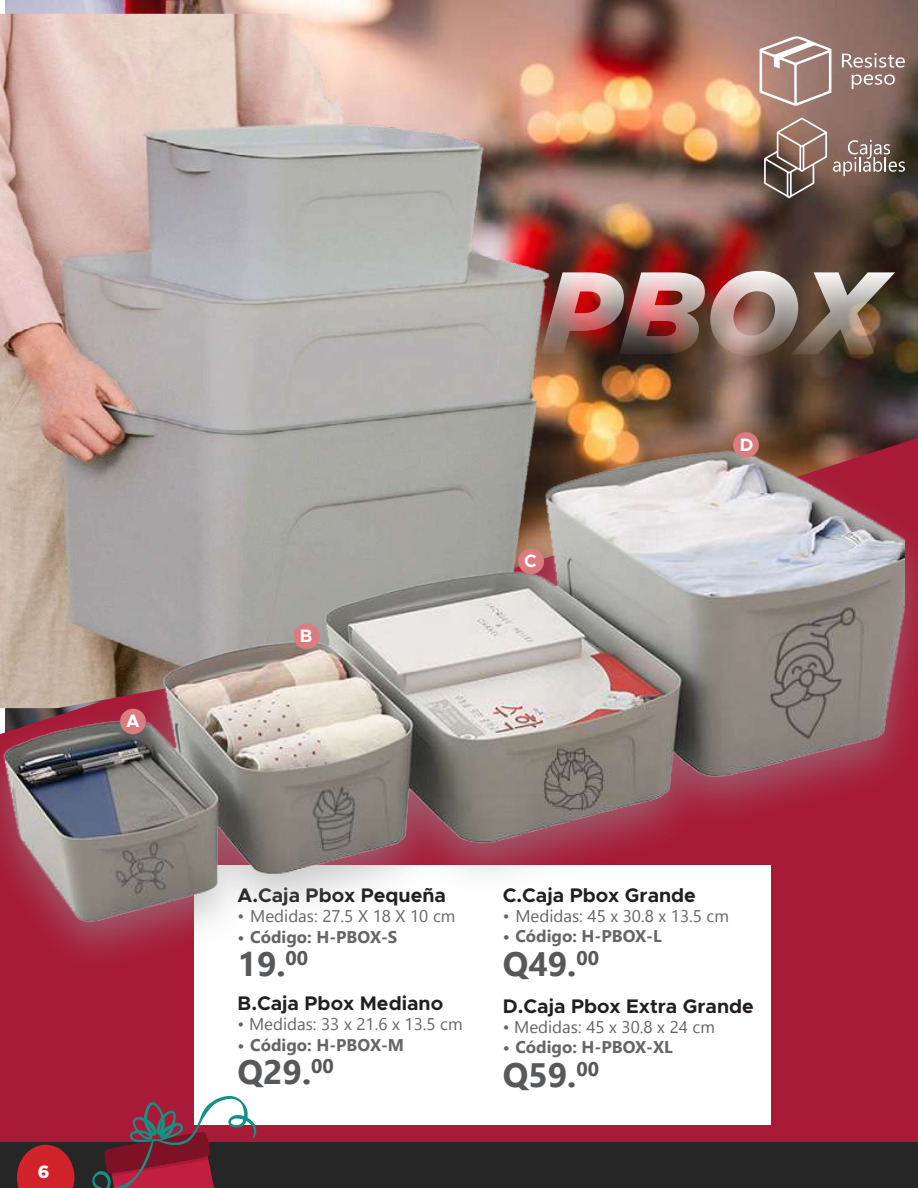
<style>
.page{position:relative;width:918px;height:1188px;background:#fff}
.page>*{position:absolute;margin:0;border:0;box-sizing:border-box;transform-origin:0 0}
.t1{font:italic 900 117px "Gotham";color:#fff}
.t2{font:700 33.9px "Nirmala UI";color:#57585a}
.t3{font:700 19.8px "Metropolis";color:#231f20}
.t4{font:700 18px "Metropolis";color:#fff}
.t5{font:800 18px "Metropolis";color:#fff}
.t6{font:16.95px "Nirmala UI";color:#656568}
.t7{font:700 16.95px "Nirmala UI";color:#656568}
</style>
<div class="page">
<img style="left:5px;top:0;width:913px;height:434px">
<div style="left:0;top:975px;width:918px;height:168px;background:#a81a38"></div>
<img style="left:0;top:14px;width:624px;height:216px">
<div style="left:194px;top:865px;width:577px;height:259px;background:#fff"></div>
<div style="left:0;top:434px;width:918px;height:541px;background:#969699;opacity:.52"></div>
<img style="left:0;top:230px;width:905px;height:736px">
<svg style="left:760px;top:36px;width:71px;height:70px"></svg>
<svg style="left:764px;top:118px;width:63px;height:80px;background:#897165"></svg>
<svg style="left:833px;top:140px;width:72px;height:36px;background:#89776e"></svg>
<svg style="left:842px;top:53px;width:63px;height:15px"></svg>
<svg style="left:852px;top:75px;width:43px;height:14px"></svg>
<div style="left:120px;top:709px;width:26px;height:25px;background:#d97d80;border-radius:50%"></div>
<div style="left:294px;top:624px;width:26px;height:25px;background:#d97d80;border-radius:50%"></div>
<div style="left:518px;top:549px;width:26px;height:25px;background:#d97d80;border-radius:50%"></div>
<div style="left:733px;top:432px;width:26px;height:26px;background:#d97d80;border-radius:50%"></div>
<div style="left:0;top:1144px;width:918px;height:44px;background:#262626"></div>
<svg style="left:17px;top:1096px;width:239px;height:92px"></svg>
<div style="left:896px;top:717px;width:22px;height:281px;background:#a81a38"></div>
<p class="t4" style="left:126px;top:709px;width:15px">A</p>
<p class="t5" style="left:38px;top:1161px;width:13px">6</p>
<p class="t4" style="left:300px;top:625px;width:14px">B</p>
<h1 class="t1" style="left:542px;top:245px;width:342px">PBOX</h1>
<p class="t4" style="left:524px;top:549px;width:14px">C</p>
<p class="t4" style="left:740px;top:434px;width:15px">D</p>
<p class="t3" style="left:238px;top:883px;width:210px">A.Caja Pbox Pequeña</p>
<p class="t6" style="left:238px;top:903px;width:219px">• Medidas: 27.5 X 18 X 10 cm</p>
<p class="t7" style="left:238px;top:923px;width:161px">• Código: H-PBOX-S</p>
<h2 class="t2" style="left:238px;top:936px;width:72px">19.<sup>00</sup></h2>
<p class="t3" style="left:238px;top:991px;width:207px">B.Caja Pbox Mediano</p>
<p class="t6" style="left:238px;top:1011px;width:227px">• Medidas: 33 x 21.6 x 13.5 cm</p>
<p class="t7" style="left:238px;top:1031px;width:168px">• Código: H-PBOX-M</p>
<h2 class="t2" style="left:238px;top:1044px;width:98px">Q29.<sup>00</sup></h2>
<p class="t3" style="left:503px;top:882px;width:195px">C.Caja Pbox Grande</p>
<p class="t6" style="left:503px;top:902px;width:228px">• Medidas: 45 x 30.8 x 13.5 cm</p>
<p class="t7" style="left:503px;top:922px;width:161px">• Código: H-PBOX-L</p>
<h2 class="t2" style="left:503px;top:936px;width:98px">Q49.<sup>00</sup></h2>
<p class="t3" style="left:503px;top:993px;width:253px">D.Caja Pbox Extra Grande</p>
<p class="t6" style="left:503px;top:1013px;width:214px">• Medidas: 45 x 30.8 x 24 cm</p>
<p class="t7" style="left:503px;top:1033px;width:172px">• Código: H-PBOX-XL</p>
<h2 class="t2" style="left:503px;top:1047px;width:98px">Q59.<sup>00</sup></h2>
</div>
